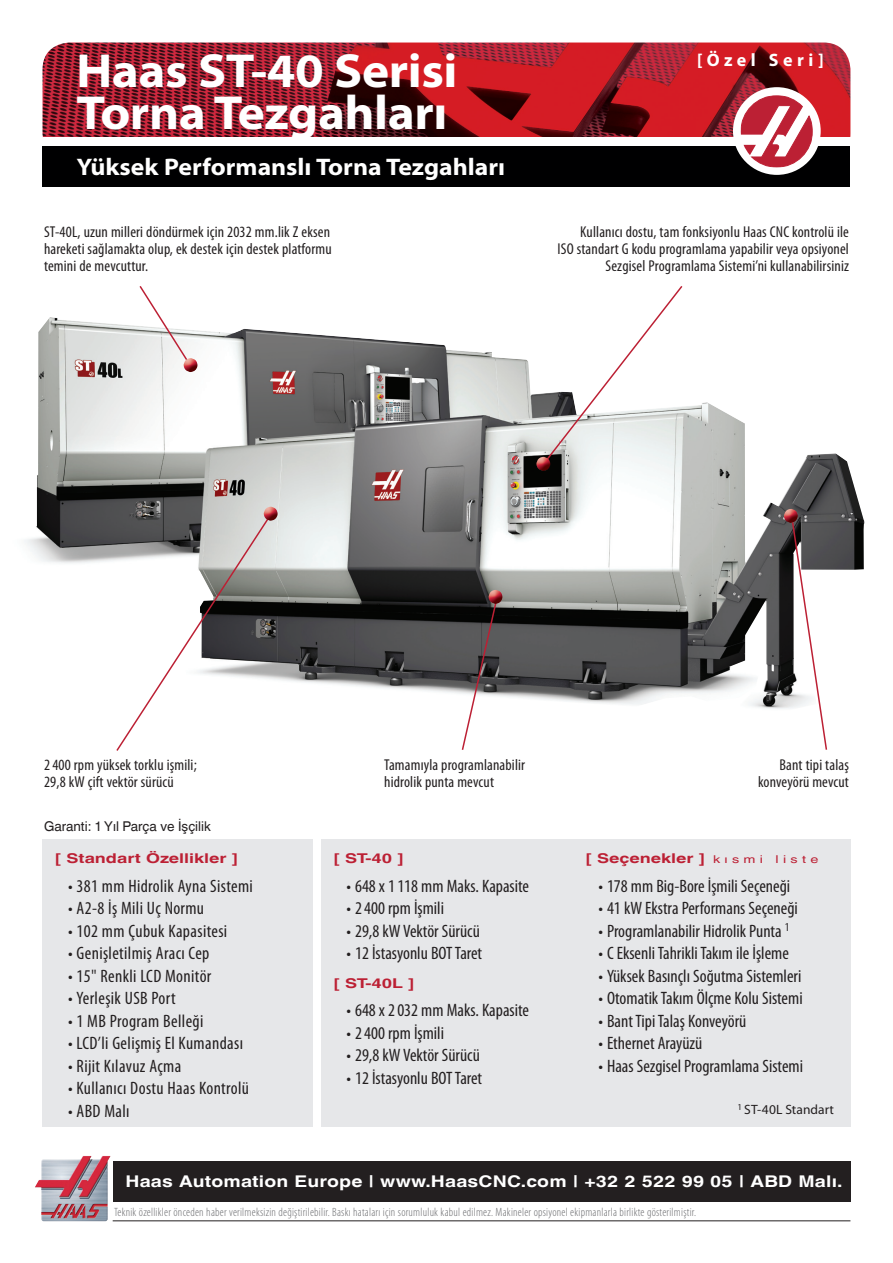
<style>
.page{position:relative;width:893px;height:1263px;background:#fff}
.page>*{position:absolute;margin:0;border:0;box-sizing:border-box;transform-origin:0 0}
.Title_12{font:700 semi-expanded 48px/42px "Myriad Pro";letter-spacing:-.01em;color:#fff}
.Title_2{font:700 semi-expanded 24px "Myriad Pro";color:#fff}
.List_Bullet{font:condensed 18px "Myriad Pro";color:#231f20}
.List_Bullet-2{font:condensed 18px "Myriad Pro";letter-spacing:.02em;color:#231f20}
.Title_3{font:700 18px "Myriad Pro";letter-spacing:.25em;color:#fff}
.Address{font:700 16.2px "Helvetica World";letter-spacing:.01em;color:#fff;scale:1.2 1}
.Callout_L{font:condensed 15.75px/17.2px "Myriad Pro";letter-spacing:.01em;color:#231f20}
.Callout_R{font:condensed 15.75px/17.2px "Myriad Pro";letter-spacing:.01em;color:#231f20;text-align:right}
.Heading_1{font:700 13.5px "Helvetica World";color:#bc2034;scale:1.33 1}
.Warranty{font:13.5px "Helvetica World";color:#231f20}
.t1{font:13.5px "Myriad Pro";letter-spacing:.01em;color:#231f20}
.Disclaimer{font:300 condensed 12px "Myriad Pro";letter-spacing:.02em;color:#6c6d70}
.s1{font-weight:400;font-size:10.8px}
</style>
<div class="page">
<div style="left:113px;top:1161px;width:737px;height:40px;background:#231f20"></div>
<img style="left:43px;top:43px;width:807px;height:94px">
<div style="left:43px;top:146px;width:807px;height:41px;background:#000001"></div>
<img style="left:35px;top:1156px;width:75px;height:65px">
<hr style="left:113px;top:1220px;width:737px;height:1px;background:#231f20">
<div style="left:733px;top:87px;width:88px;height:88px;background:#fff;border-radius:50%"></div>
<svg style="left:741px;top:95px;width:72px;height:72px"></svg>
<div style="left:43px;top:840px;width:270px;height:287px;background:#e6e7e9"></div>
<div style="left:321px;top:840px;width:529px;height:287px;background:#e6e7e9"></div>
<img style="left:24px;top:317px;width:841px;height:392px">
<svg style="left:115px;top:513px;width:157px;height:238px"></svg>
<svg style="left:541px;top:286px;width:143px;height:180px"></svg>
<svg style="left:790px;top:516px;width:38px;height:234px"></svg>
<img style="left:784px;top:509px;width:14px;height:14px">
<img style="left:264px;top:514px;width:14px;height:7px">
<img style="left:536px;top:464px;width:14px;height:7px">
<svg style="left:461px;top:597px;width:41px;height:153px"></svg>
<svg style="left:138px;top:286px;width:59px;height:86px"></svg>
<p class="Title_12" style="left:77px;top:50px;width:382px">Haas ST-40 Serisi<br>Torna Tezgahları</p>
<p class="Title_2" style="left:77px;top:154px;width:430px">Yüksek Performanslı Torna Tezgahları</p>
<p class="Callout_L" style="left:44px;top:223px;width:289px;text-align:justify">ST-40L, uzun milleri döndürmek için 2032 mm.lik Z eksen hareketi sağlamakta olup, ek destek için destek platformu temini de mevcuttur.</p>
<p class="Title_3" style="left:697px;top:48px;width:128px">[Özel Seri]</p>
<p class="Callout_R" style="left:558px;top:223px;width:293px">Kullanıcı dostu, tam fonksiyonlu Haas CNC kontrolü ile<br>ISO standart G kodu programlama yapabilir veya opsiyonel<br>Sezgisel Programlama Sistemi’ni kullanabilirsiniz</p>
<p class="Callout_L" style="left:44px;top:756px;width:154px">2400 rpm yüksek torklu işmili;<br>29,8 kW çift vektör sürücü</p>
<p class="Warranty" style="left:44px;top:818px;width:168px">Garanti: 1 Yıl Parça ve İşçilik</p>
<p class="Heading_1" style="left:55px;top:851px;width:139px">[ Standart Özellikler ]</p>
<p class="List_Bullet-2" style="left:68px;top:875px;width:186px">• 381 mm Hidrolik Ayna Sistemi</p>
<p class="List_Bullet-2" style="left:68px;top:897px;width:138px">• A2-8 İş Mili Uç Normu</p>
<p class="List_Bullet-2" style="left:68px;top:920px;width:161px">• 102 mm Çubuk Kapasitesi</p>
<p class="List_Bullet-2" style="left:68px;top:942px;width:143px">• Genişletilmiş Aracı Cep</p>
<p class="List_Bullet-2" style="left:68px;top:965px;width:145px">• 15" Renkli LCD Monitör</p>
<p class="List_Bullet-2" style="left:68px;top:987px;width:109px">• Yerleşik USB Port</p>
<p class="List_Bullet-2" style="left:68px;top:1010px;width:137px">• 1 MB Program Belleği</p>
<p class="List_Bullet-2" style="left:68px;top:1032px;width:176px">• LCD’li Gelişmiş El Kumandası</p>
<p class="List_Bullet-2" style="left:68px;top:1055px;width:115px">• Rijit Kılavuz Açma</p>
<p class="List_Bullet-2" style="left:68px;top:1077px;width:183px">• Kullanıcı Dostu Haas Kontrolü</p>
<p class="List_Bullet" style="left:68px;top:1100px;width:63px">• ABD Malı</p>
<p class="Callout_L" style="left:384px;top:756px;width:142px">Tamamıyla programlanabilir hidrolik punta mevcut</p>
<p class="Heading_1" style="left:334px;top:851px;width:54px">[ ST-40 ]</p>
<p class="List_Bullet" style="left:347px;top:875px;width:184px">• 648 x 1118 mm Maks. Kapasite</p>
<p class="List_Bullet" style="left:347px;top:897px;width:99px">• 2400 rpm İşmili</p>
<p class="List_Bullet" style="left:347px;top:920px;width:135px">• 29,8 kWVektör Sürücü</p>
<p class="List_Bullet" style="left:347px;top:942px;width:137px">• 12 İstasyonlu BOTTaret</p>
<p class="Heading_1" style="left:334px;top:976px;width:62px">[ ST-40L ]</p>
<p class="List_Bullet" style="left:347px;top:999px;width:184px">• 648 x 2032 mm Maks. Kapasite</p>
<p class="List_Bullet" style="left:347px;top:1022px;width:99px">• 2400 rpm İşmili</p>
<p class="List_Bullet" style="left:347px;top:1044px;width:135px">• 29,8 kWVektör Sürücü</p>
<p class="List_Bullet" style="left:347px;top:1067px;width:137px">• 12 İstasyonlu BOTTaret</p>
<p class="Callout_R" style="left:758px;top:756px;width:92px">Bant tipi talaş konveyörü mevcut</p>
<p class="Heading_1" style="left:586px;top:851px;width:176px">[ Seçenekler ] <span class="s1">k ı s m i l i s t e</span></p>
<p class="List_Bullet" style="left:598px;top:875px;width:193px">• 178 mm Big-Bore İşmili Seçeneği</p>
<p class="List_Bullet" style="left:598px;top:897px;width:201px">• 41 kW Ekstra Performans Seçeneği</p>
<p class="List_Bullet" style="left:598px;top:920px;width:193px">• Programlanabilir Hidrolik Punta <sup>1</sup></p>
<p class="List_Bullet" style="left:598px;top:942px;width:192px">• C EksenliTahrikliTakım ile İşleme</p>
<p class="List_Bullet" style="left:598px;top:965px;width:204px">• Yüksek Basınçlı Soğutma Sistemleri</p>
<p class="List_Bullet" style="left:598px;top:987px;width:206px">• OtomatikTakım Ölçme Kolu Sistemi</p>
<p class="List_Bullet" style="left:598px;top:1010px;width:149px">• BantTipiTalaş Konveyörü</p>
<p class="List_Bullet" style="left:598px;top:1032px;width:105px">• Ethernet Arayüzü</p>
<p class="List_Bullet" style="left:598px;top:1055px;width:206px">• Haas Sezgisel Programlama Sistemi</p>
<p class="t1" style="left:738px;top:1101px;width:98px"><sup>1</sup> ST-40L Standart</p>
<p class="Address" style="left:125px;top:1172px;width:599px">Haas Automation Europe | www.HaasCNC.com | +32 2 522 99 05 | ABD Malı.</p>
<p class="Disclaimer" style="left:114px;top:1206px;width:583px">Teknik özellikler önceden haber verilmeksizin değiştirilebilir. Baskı hataları için sorumluluk kabul edilmez. Makineler opsiyonel ekipmanlarla birlikte gösterilmiştir.</p>
</div>
